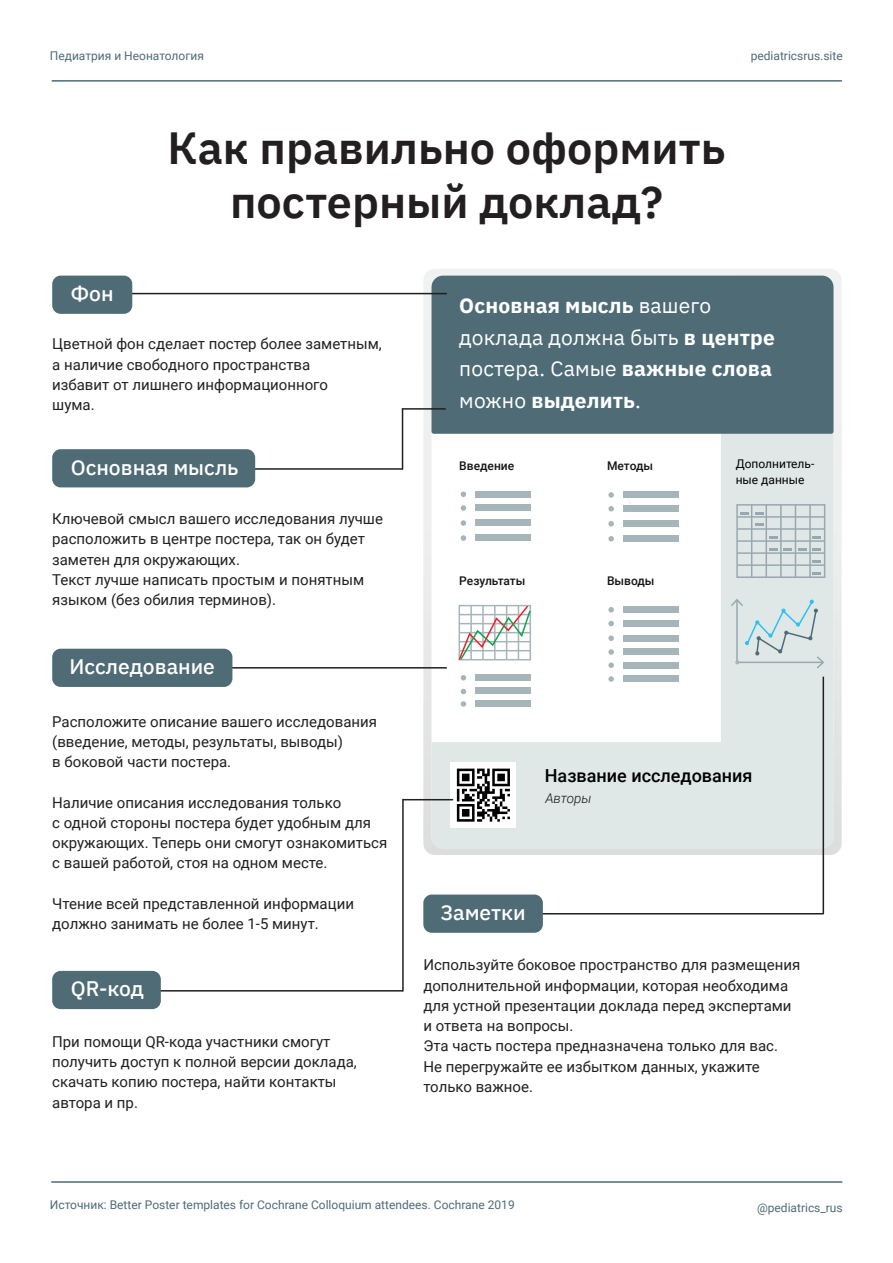
<style>
.page{position:relative;width:893px;height:1263px;background:#fff}
.page>*{position:absolute;margin:0;border:0;box-sizing:border-box;transform-origin:0 0}
.t1{font:600 45px/54px "IBM Plex Sans";color:#231f20;text-align:center}
.t2{font:21px/31.5px "IBM Plex Sans";letter-spacing:.005em;color:#fff}
.t3{font:500 21px "IBM Plex Sans";color:#fff}
.t4{font:500 18px "Roboto";color:#000001}
.t5{font:15px/20.2px "Roboto";color:#231f20}
.t6{font:italic 300 13.5px "Roboto";color:#111416}
.t7{font:12px "Roboto";color:#4e6b76}
.t8{font:500 12px "Roboto";color:#111416}
.t9{font:12px/16.5px "Roboto";color:#000001}
.s1{font-weight:700}
</style>
<div class="page">
<hr style="left:52px;top:80px;width:789px;height:2px;background:#4e6b76">
<hr style="left:52px;top:1181px;width:790px;height:2px;background:#4e6b76">
<svg style="left:423px;top:269px;width:419px;height:586px"></svg>
<div style="left:431px;top:276px;width:402px;height:572px;background:#fff;border-radius:12px"></div>
<div style="left:721px;top:276px;width:112px;height:572px;background:#e0e7e7;border-radius:12px"></div>
<div style="left:431px;top:276px;width:402px;height:158px;background:#4e6b76"></div>
<svg style="left:431px;top:742px;width:402px;height:106px"></svg>
<hr style="left:737px;top:564px;width:88px;height:2px;background:#4e6b76">
<hr style="left:737px;top:552px;width:88px;height:2px;background:#4e6b76">
<hr style="left:737px;top:540px;width:88px;height:2px;background:#4e6b76">
<hr style="left:737px;top:528px;width:88px;height:2px;background:#4e6b76">
<hr style="left:737px;top:516px;width:88px;height:2px;background:#4e6b76">
<hr style="left:809px;top:505px;width:2px;height:72px;background:#4e6b76">
<hr style="left:795px;top:505px;width:1px;height:72px;background:#4e6b76">
<hr style="left:780px;top:505px;width:2px;height:72px;background:#4e6b76">
<hr style="left:765px;top:505px;width:2px;height:72px;background:#4e6b76">
<hr style="left:751px;top:505px;width:1px;height:72px;background:#4e6b76">
<svg style="left:740px;top:512px;width:23px;height:2px"></svg>
<svg style="left:755px;top:524px;width:8px;height:2px"></svg>
<svg style="left:769px;top:536px;width:9px;height:2px"></svg>
<svg style="left:769px;top:549px;width:23px;height:2px"></svg>
<svg style="left:731px;top:599px;width:93px;height:69px"></svg>
<svg style="left:798px;top:549px;width:23px;height:2px"></svg>
<svg style="left:812px;top:560px;width:9px;height:2px"></svg>
<svg style="left:812px;top:572px;width:9px;height:2px"></svg>
<svg style="left:812px;top:536px;width:9px;height:2px"></svg>
<svg style="left:458px;top:604px;width:73px;height:57px"></svg>
<div style="left:475px;top:491px;width:56px;height:6px;background:#a6b5ba"></div>
<svg style="left:461px;top:491px;width:5px;height:6px"></svg>
<div style="left:475px;top:505px;width:56px;height:6px;background:#a6b5ba"></div>
<svg style="left:461px;top:505px;width:5px;height:6px"></svg>
<div style="left:475px;top:520px;width:56px;height:6px;background:#a6b5ba"></div>
<svg style="left:461px;top:520px;width:5px;height:6px"></svg>
<div style="left:475px;top:535px;width:56px;height:6px;background:#a6b5ba"></div>
<svg style="left:461px;top:535px;width:5px;height:6px"></svg>
<svg style="left:608px;top:492px;width:6px;height:6px"></svg>
<div style="left:623px;top:491px;width:56px;height:7px;background:#a6b5ba"></div>
<div style="left:623px;top:505px;width:56px;height:7px;background:#a6b5ba"></div>
<svg style="left:608px;top:506px;width:6px;height:5px"></svg>
<div style="left:623px;top:520px;width:56px;height:7px;background:#a6b5ba"></div>
<svg style="left:608px;top:521px;width:6px;height:5px"></svg>
<div style="left:623px;top:535px;width:56px;height:7px;background:#a6b5ba"></div>
<svg style="left:608px;top:536px;width:6px;height:5px"></svg>
<svg style="left:461px;top:675px;width:5px;height:5px"></svg>
<svg style="left:461px;top:689px;width:5px;height:5px"></svg>
<hr style="left:123px;top:293px;width:324px;height:1px;background:#231f20">
<div style="left:475px;top:674px;width:56px;height:7px;background:#a6b5ba"></div>
<div style="left:475px;top:687px;width:56px;height:7px;background:#a6b5ba"></div>
<svg style="left:461px;top:701px;width:5px;height:6px"></svg>
<div style="left:475px;top:700px;width:56px;height:7px;background:#a6b5ba"></div>
<hr style="left:252px;top:468px;width:151px;height:2px;background:#231f20">
<hr style="left:533px;top:913px;width:291px;height:1px;background:#231f20">
<div style="left:623px;top:606px;width:56px;height:7px;background:#a6b5ba"></div>
<svg style="left:608px;top:607px;width:6px;height:5px"></svg>
<div style="left:623px;top:620px;width:56px;height:7px;background:#a6b5ba"></div>
<svg style="left:608px;top:621px;width:6px;height:5px"></svg>
<div style="left:623px;top:635px;width:56px;height:6px;background:#a6b5ba"></div>
<svg style="left:608px;top:635px;width:6px;height:6px"></svg>
<div style="left:623px;top:649px;width:56px;height:6px;background:#a6b5ba"></div>
<svg style="left:608px;top:649px;width:6px;height:6px"></svg>
<div style="left:623px;top:662px;width:56px;height:6px;background:#a6b5ba"></div>
<svg style="left:608px;top:662px;width:6px;height:6px"></svg>
<div style="left:623px;top:676px;width:56px;height:6px;background:#a6b5ba"></div>
<svg style="left:608px;top:676px;width:6px;height:6px"></svg>
<div style="left:423px;top:894px;width:120px;height:39px;background:#4e6b76;border-radius:8px"></div>
<div style="left:52px;top:449px;width:203px;height:38px;background:#4e6b76;border-radius:8px"></div>
<hr style="left:225px;top:667px;width:222px;height:1px;background:#231f20">
<div style="left:52px;top:276px;width:80px;height:38px;background:#4e6b76;border-radius:8px"></div>
<div style="left:52px;top:649px;width:180px;height:38px;background:#4e6b76;border-radius:8px"></div>
<hr style="left:153px;top:990px;width:250px;height:1px;background:#231f20">
<div style="left:52px;top:971px;width:109px;height:38px;background:#4e6b76;border-radius:8px"></div>
<hr style="left:823px;top:677px;width:1px;height:237px;background:#231f20">
<hr style="left:402px;top:799px;width:2px;height:192px;background:#231f20">
<hr style="left:403px;top:799px;width:50px;height:1px;background:#231f20">
<hr style="left:402px;top:409px;width:1px;height:60px;background:#231f20">
<hr style="left:402px;top:408px;width:44px;height:2px;background:#231f20">
<p class="t7" style="left:50px;top:48px;width:156px">Педиатрия и Неонатология</p>
<p class="t7" style="left:751px;top:47px;width:94px">pediatricsrus.site</p>
<h1 class="t1" style="left:168px;top:117px;width:559px">Как правильно оформить постерный доклад?</h1>
<h2 class="t3" style="left:71px;top:277px;width:44px">Фон</h2>
<p class="t5" style="left:52px;top:333px;width:331px">Цветной фон сделает постер более заметным, а наличие свободного пространства<br>избавит от лишнего информационного<br>шума.</p>
<h2 class="t3" style="left:71px;top:451px;width:169px">Основная мысль</h2>
<p class="t5" style="left:52px;top:508px;width:332px">Ключевой смысл вашего исследования лучше расположить в центре постера, так он будет заметен для окружающих.<br>Текст лучше написать простым и понятным языком (без обилия терминов).</p>
<h2 class="t3" style="left:70px;top:650px;width:147px">Исследование</h2>
<p class="t5" style="left:52px;top:711px;width:326px">Расположите описание вашего исследования (введение, методы, результаты, выводы)<br>в боковой части постера.</p>
<p class="t5" style="left:52px;top:792px;width:336px">Наличие описания исследования только<br>с одной стороны постера будет удобным для окружающих. Теперь они смогут ознакомиться с вашей работой, стоя на одном месте.</p>
<p class="t5" style="left:52px;top:893px;width:303px">Чтение всей представленной информации должно занимать не более 1-5 минут.</p>
<h2 class="t3" style="left:71px;top:972px;width:75px">QR-код</h2>
<p class="t5" style="left:52px;top:1031px;width:306px">При помощи QR-кода участники смогут получить доступ к полной версии доклада, скачать копию постера, найти контакты автора и пр.</p>
<h2 class="t2" style="left:459px;top:288px;width:317px"><span class="s1">Основная мысль</span> вашего доклада должна быть <span class="s1">в центре </span>постера. Самые <span class="s1">важные слова </span>можно <span class="s1">выделить</span>.</h2>
<p class="t8" style="left:459px;top:457px;width:56px">Введение</p>
<p class="t8" style="left:459px;top:572px;width:68px">Результаты</p>
<p class="t8" style="left:607px;top:457px;width:48px">Методы</p>
<p class="t8" style="left:607px;top:572px;width:49px">Выводы</p>
<p class="t9" style="left:736px;top:455px;width:80px">Дополнитель&shy;ные данные</p>
<p class="t4" style="left:545px;top:763px;width:209px">Название исследования</p>
<p class="t6" style="left:545px;top:789px;width:48px">Авторы</p>
<h2 class="t3" style="left:441px;top:896px;width:87px">Заметки</h2>
<p class="t5" style="left:423px;top:954px;width:378px">Используйте боковое пространство для размещения дополнительной информации, которая необходима для устной презентации доклада перед экспертами и ответа на вопросы.<br>Эта часть постера предназначена только для вас.<br>Не перегружайте ее избытком данных, укажите только важное.</p>
<p class="t7" style="left:50px;top:1196px;width:466px">Источник: Better Poster templates for Cochrane Colloquium attendees. Cochrane 2019</p>
<p class="t7" style="left:757px;top:1199px;width:87px">@pediatrics_rus</p>
</div>
